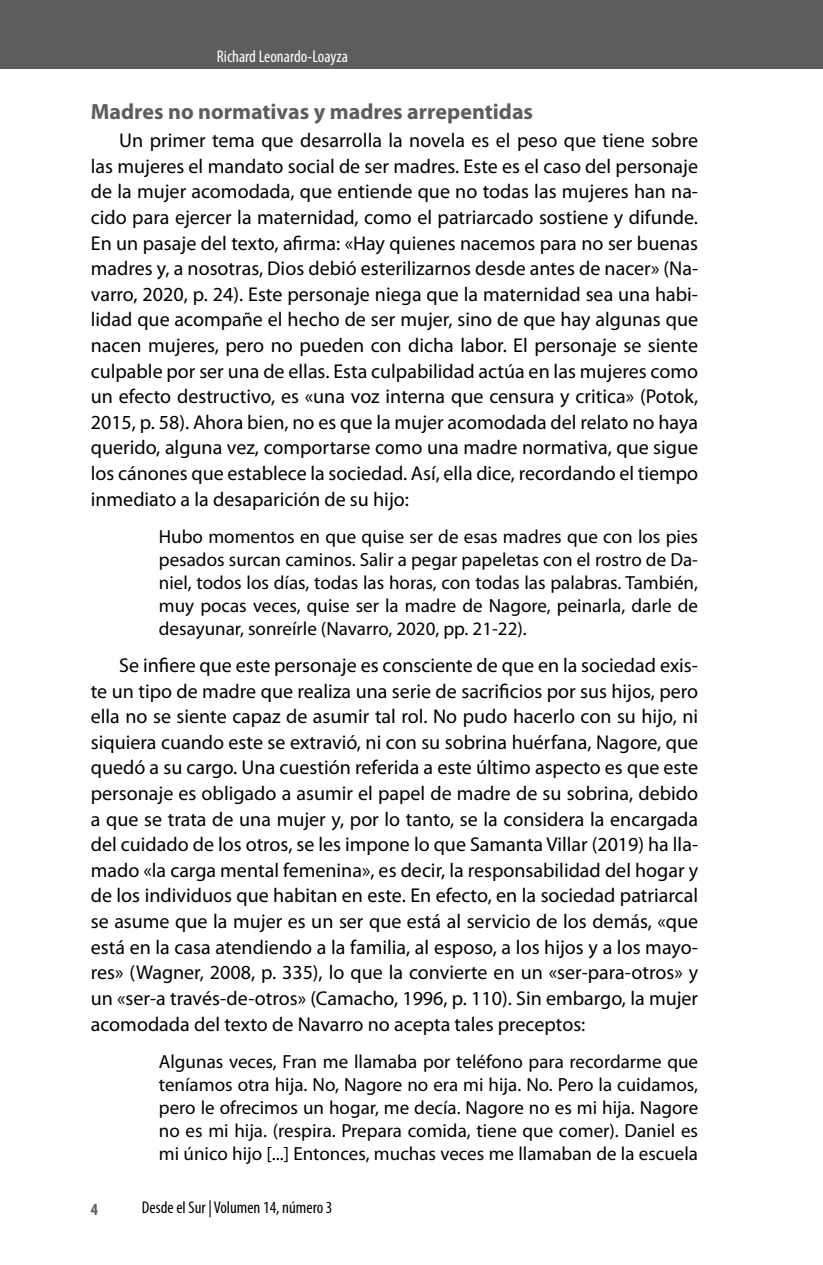
<style>
.page{position:relative;width:823px;height:1265px;background:#fff}
.page>*{position:absolute;margin:0;border:0;box-sizing:border-box;transform-origin:0 0}
.t1{font:700 22px "Myriad Pro";color:#5c5d5f}
.t2{font:20px/25.6px "Myriad Pro";color:#000;text-align:justify}
.t3{font:19px/23px "Myriad Pro";color:#000;text-align:justify}
.t4{font:condensed 17px "Myriad Pro";color:#000}
.t5{font:condensed 17px "Myriad Pro";color:#fff}
.t6{font:700 condensed 17px "Myriad Pro";color:#5c5d5f}
</style>
<div class="page">
<div style="left:0;top:0;width:822px;height:68px;background:#5c5d5f"></div>
<p class="t5" style="left:217px;top:46px;width:132px">Richard Leonardo-Loayza</p>
<p class="t1" style="left:91px;top:97px;width:443px">Madres no normativas y madres arrepentidas</p>
<p class="t2" style="left:91px;top:127px;width:608px;text-indent:28px">Un primer tema que desarrolla la novela es el peso que tiene sobre las mujeres el mandato social de ser madres. Este es el caso del personaje de la mujer acomodada, que entiende que no todas las mujeres han na&shy;cido para ejercer la maternidad, como el patriarcado sostiene y difunde.<br>En un pasaje del texto, afirma: «Hay quienes nacemos para no ser buenas madres y, a nosotras, Dios debió esterilizarnos desde antes de nacer» (Na&shy;varro, 2020, p. 24). Este personaje niega que la maternidad sea una habi&shy;lidad que acompañe el hecho de ser mujer, sino de que hay algunas que nacen mujeres, pero no pueden con dicha labor. El personaje se siente culpable por ser una de ellas. Esta culpabilidad actúa en las mujeres como un efecto destructivo, es «una voz interna que censura y critica» (Potok, 2015, p. 58). Ahora bien, no es que la mujer acomodada del relato no haya querido, alguna vez, comportarse como una madre normativa, que sigue los cánones que establece la sociedad. Así, ella dice, recordando el tiempo inmediato a la desaparición de su hijo:</p>
<p class="t3" style="left:159px;top:524px;width:540px">Hubo momentos en que quise ser de esas madres que con los pies pesados surcan caminos. Salir a pegar papeletas con el rostro de Da&shy;niel, todos los días, todas las horas, con todas las palabras. También, muy pocas veces, quise ser la madre de Nagore, peinarla, darle de desayunar, sonreírle (Navarro, 2020, pp. 21-22).</p>
<p class="t2" style="left:91px;top:652px;width:608px;text-indent:28px">Se infiere que este personaje es consciente de que en la sociedad exis&shy;te un tipo de madre que realiza una serie de sacrificios por sus hijos, pero ella no se siente capaz de asumir tal rol. No pudo hacerlo con su hijo, ni siquiera cuando este se extravió, ni con su sobrina huérfana, Nagore, que quedó a su cargo. Una cuestión referida a este último aspecto es que este personaje es obligado a asumir el papel de madre de su sobrina, debido a que se trata de una mujer y, por lo tanto, se la considera la encargada del cuidado de los otros, se les impone lo que Samanta Villar (2019) ha lla&shy;mado «la carga mental femenina», es decir, la responsabilidad del hogar y de los individuos que habitan en este. En efecto, en la sociedad patriarcal se asume que la mujer es un ser que está al servicio de los demás, «que está en la casa atendiendo a la familia, al esposo, a los hijos y a los mayo&shy;res» (Wagner, 2008, p. 335), lo que la convierte en un «ser-para-otros» y un «ser-a través-de-otros» (Camacho, 1996, p. 110). Sin embargo, la mujer acomodada del texto de Navarro no acepta tales preceptos:</p>
<p class="t3" style="left:159px;top:1049px;width:540px">Algunas veces, Fran me llamaba por teléfono para recordarme que teníamos otra hija. No, Nagore no era mi hija. No. Pero la cuidamos, pero le ofrecimos un hogar, me decía. Nagore no es mi hija. Nagore no es mi hija. (respira. Prepara comida, tiene que comer). Daniel es mi único hijo [...] Entonces, muchas veces me llamaban de la escuela</p>
<p class="t6" style="left:91px;top:1198px;width:9px">4</p>
<p class="t4" style="left:142px;top:1196px;width:192px">Desde el Sur | Volumen 14, número 3</p>
</div>
